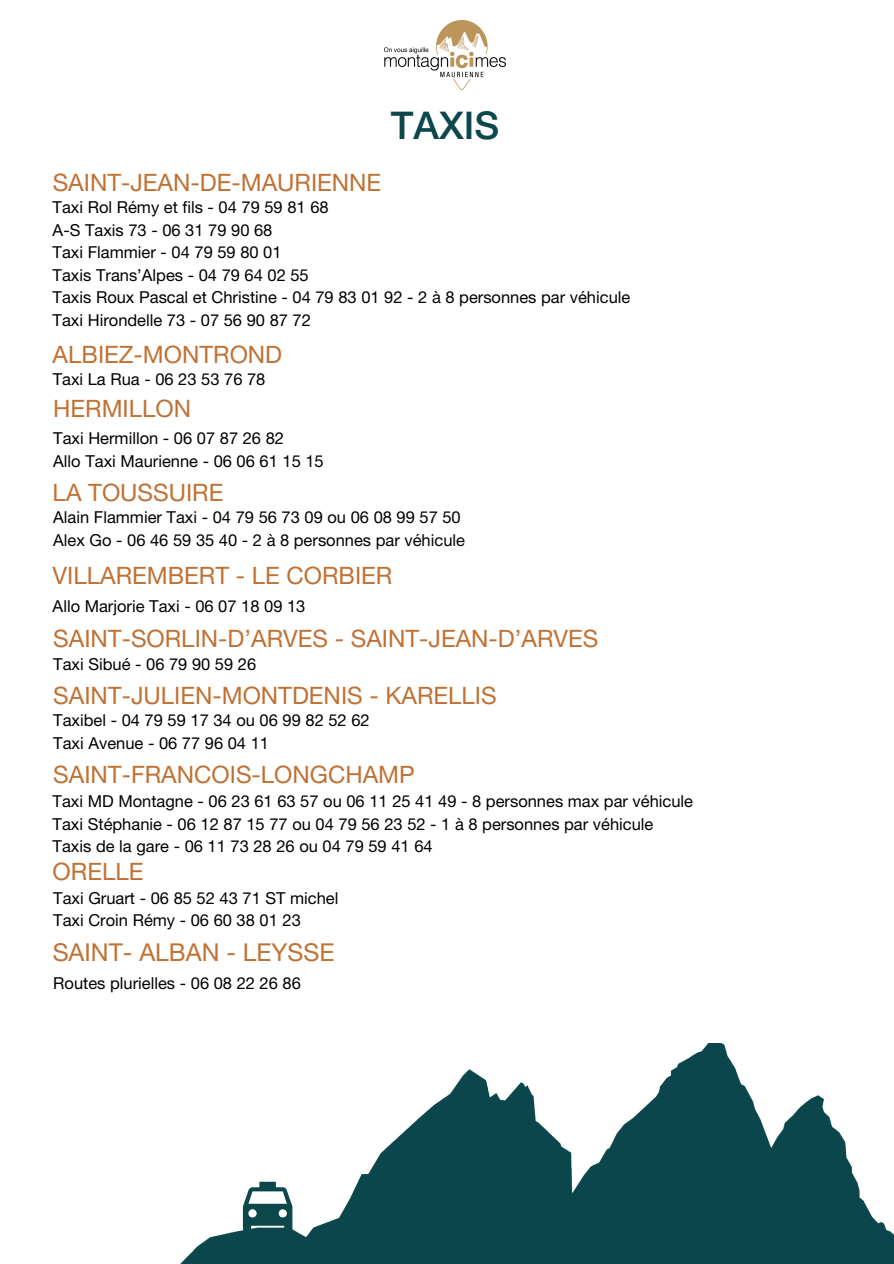
<style>
.page{position:relative;width:894px;height:1264px;background:#fff}
.page>*{position:absolute;margin:0;border:0;box-sizing:border-box;transform-origin:0 0}
.t1{font:500 38.25px "Helvetica Neue LT Std";color:#0c474c}
.t2{font:24.6px "Helvetica Neue LT Std";color:#c07133}
.t3{font:24px "Helvetica Neue LT Std";color:#c07133}
.t4{font:16.5px "Helvetica Neue LT Std";color:#000}
</style>
<div class="page">
<img style="left:181px;top:1043px;width:712px;height:220px">
<svg style="left:243px;top:1181px;width:49px;height:50px"></svg>
<img style="left:384px;top:21px;width:121px;height:68px">
<h2 class="t1" style="left:391px;top:111px;width:110px">TAXIS</h2>
<p class="t3" style="left:53px;top:174px;width:330px">SAINT-JEAN-DE-MAURIENNE</p>
<p class="t4" style="left:53px;top:201px;width:277px">Taxi Rol Rémy et fils - 04 79 59 81 68</p>
<h2 class="t4" style="left:53px;top:224px;width:221px">A-S Taxis 73 - 06 31 79 90 68</h2>
<p class="t4" style="left:53px;top:246px;width:230px">Taxi Flammier - 04 79 59 80 01</p>
<p class="t4" style="left:53px;top:269px;width:257px">Taxis Trans’Alpes - 04 79 64 02 55</p>
<h2 class="t4" style="left:53px;top:291px;width:579px">Taxis Roux Pascal et Christine - 04 79 83 01 92 - 2 à 8 personnes par véhicule</h2>
<p class="t4" style="left:53px;top:314px;width:260px">Taxi Hirondelle 73 - 07 56 90 87 72</p>
<p class="t3" style="left:53px;top:346px;width:231px">ALBIEZ-MONTROND</p>
<p class="t4" style="left:53px;top:373px;width:214px">Taxi La Rua - 06 23 53 76 78</p>
<h2 class="t3" style="left:53px;top:399px;width:139px">HERMILLON</h2>
<p class="t4" style="left:53px;top:432px;width:232px">Taxi Hermillon - 06 07 87 26 82</p>
<p class="t4" style="left:53px;top:455px;width:272px">Allo Taxi Maurienne - 06 06 61 15 15</p>
<p class="t3" style="left:53px;top:484px;width:172px">LA TOUSSUIRE</p>
<h2 class="t4" style="left:53px;top:511px;width:409px">Alain Flammier Taxi - 04 79 56 73 09 ou 06 08 99 57 50</h2>
<p class="t4" style="left:53px;top:534px;width:413px">Alex Go - 06 46 59 35 40 - 2 à 8 personnes par véhicule</p>
<p class="t3" style="left:53px;top:566px;width:341px">VILLAREMBERT - LE CORBIER</p>
<p class="t4" style="left:53px;top:600px;width:254px">Allo Marjorie Taxi - 06 07 18 09 13</p>
<h2 class="t3" style="left:53px;top:629px;width:546px">SAINT-SORLIN-D’ARVES - SAINT-JEAN-D’ARVES</h2>
<h2 class="t4" style="left:53px;top:658px;width:204px">Taxi Sibué - 06 79 90 59 26</h2>
<p class="t3" style="left:53px;top:687px;width:445px">SAINT-JULIEN-MONTDENIS - KARELLIS</p>
<p class="t4" style="left:53px;top:714px;width:318px">Taxibel - 04 79 59 17 34 ou 06 99 82 52 62</p>
<p class="t4" style="left:53px;top:737px;width:217px">Taxi Avenue - 06 77 96 04 11</p>
<p class="t3" style="left:53px;top:765px;width:363px">SAINT-FRANCOIS-LONGCHAMP</p>
<h2 class="t4" style="left:53px;top:795px;width:641px">Taxi MD Montagne - 06 23 61 63 57 ou 06 11 25 41 49 - 8 personnes max par véhicule</h2>
<p class="t4" style="left:53px;top:817px;width:602px">Taxi Stéphanie - 06 12 87 15 77 ou 04 79 56 23 52 - 1 à 8 personnes par véhicule</p>
<p class="t4" style="left:53px;top:840px;width:381px">Taxis de la gare - 06 11 73 28 26 ou 04 79 59 41 64</p>
<p class="t4" style="left:53px;top:891px;width:286px">Taxi Gruart - 06 85 52 43 71 ST michel</p>
<h2 class="t4" style="left:53px;top:914px;width:249px">Taxi Croin Rémy - 06 60 38 01 23</h2>
<h2 class="t3" style="left:53px;top:862px;width:92px">ORELLE</h2>
<p class="t2" style="left:53px;top:943px;width:283px">SAINT- ALBAN - LEYSSE</p>
<p class="t4" style="left:53px;top:977px;width:249px">Routes plurielles - 06 08 22 26 86</p>
</div>
